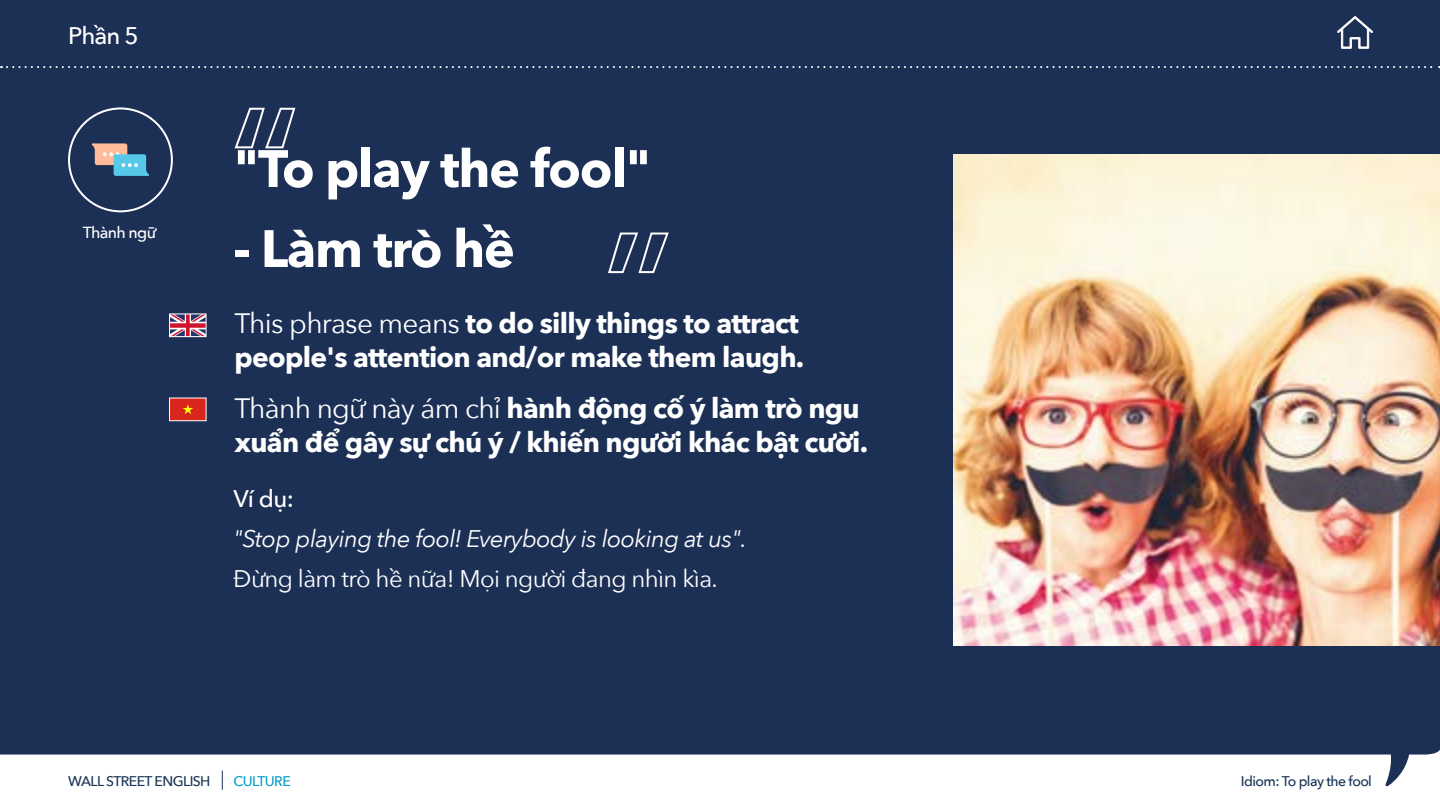
<style>
.page{position:relative;width:1440px;height:811px;background:#1c3055}
.page>*{position:absolute;margin:0;border:0;box-sizing:border-box;transform-origin:0 0}
.t1{font:700 52px "Avenir Next";letter-spacing:-.025em;color:#fff}
.t2{font:700 28px/33.6px "Avenir Next";letter-spacing:-.025em;color:#fff}
.t3{font:italic 24px "Avenir Next";letter-spacing:-.025em;color:#fff}
.t4{font:24px "Avenir Next";letter-spacing:-.025em;color:#fff}
.t5{font:500 24px "Avenir Next";letter-spacing:-.04em;color:#fff}
.t6{font:500 16px "Avenir Next";letter-spacing:-.04em;color:#fff}
.t7{font:500 14px "Avenir Next";letter-spacing:-.04em;color:#173456}
.t8{font:500 14px "Avenir Next";letter-spacing:-.04em;color:#049cc4}
.s1{font-weight:400}
</style>
<div class="page">
<svg style="left:234px;top:107px;width:62px;height:42px"></svg>
<div style="left:68px;top:107px;width:105px;height:105px;border:2px solid #fff;border-radius:50%"></div>
<svg style="left:91px;top:143px;width:59px;height:33px"></svg>
<svg style="left:608px;top:232px;width:61px;height:42px"></svg>
<svg style="left:171px;top:316px;width:33px;height:19px"></svg>
<div style="left:169px;top:314px;width:37px;height:23px;border:1px solid #fff"></div>
<img style="left:953px;top:155px;width:487px;height:490px">
<svg style="left:1337px;top:17px;width:36px;height:32px"></svg>
<svg style="left:0;top:749px;width:1440px;height:62px;background:#e9ebef"></svg>
<svg style="left:222px;top:770px;width:1px;height:20px"></svg>
<svg style="left:1px;top:66px;width:1439px;height:2px"></svg>
<div style="left:170px;top:398px;width:36px;height:23px;background:#da251d"></div>
<svg style="left:183px;top:404px;width:10px;height:10px"></svg>
<div style="left:169px;top:398px;width:37px;height:23px;border:1px solid #fff"></div>
<p class="t5" style="left:68px;top:15px;width:72px">Phần 5</p>
<p class="t6" style="left:83px;top:219px;width:75px">Thành ngữ</p>
<h1 class="t1" style="left:233px;top:124px;width:419px">"To play the fool"</h1>
<h1 class="t1" style="left:233px;top:204px;width:283px">- Làm trò hề</h1>
<p class="t2" style="left:235px;top:306px;width:571px"><span class="s1">This phrase means</span> to do silly things to attract people's attention and/or make them laugh.</p>
<p class="t2" style="left:235px;top:391px;width:635px"><span class="s1">Thành ngữ này ám chỉ</span> hành động cố ý làm trò ngu xuẩn để gây sự chú ý / khiến người khác bật cười.</p>
<p class="t5" style="left:233px;top:478px;width:62px">Ví dụ:</p>
<p class="t3" style="left:233px;top:518px;width:515px">"Stop playing the fool! Everybody is looking at us".</p>
<p class="t4" style="left:233px;top:558px;width:486px">Đừng làm trò hề nữa! Mọi người đang nhìn kìa.</p>
<p class="t7" style="left:68px;top:769px;width:144px">WALL STREET ENGLISH</p>
<p class="t8" style="left:233px;top:769px;width:59px">CULTURE</p>
<p class="t7" style="left:1241px;top:769px;width:132px">Idiom: To play the fool</p>
</div>
